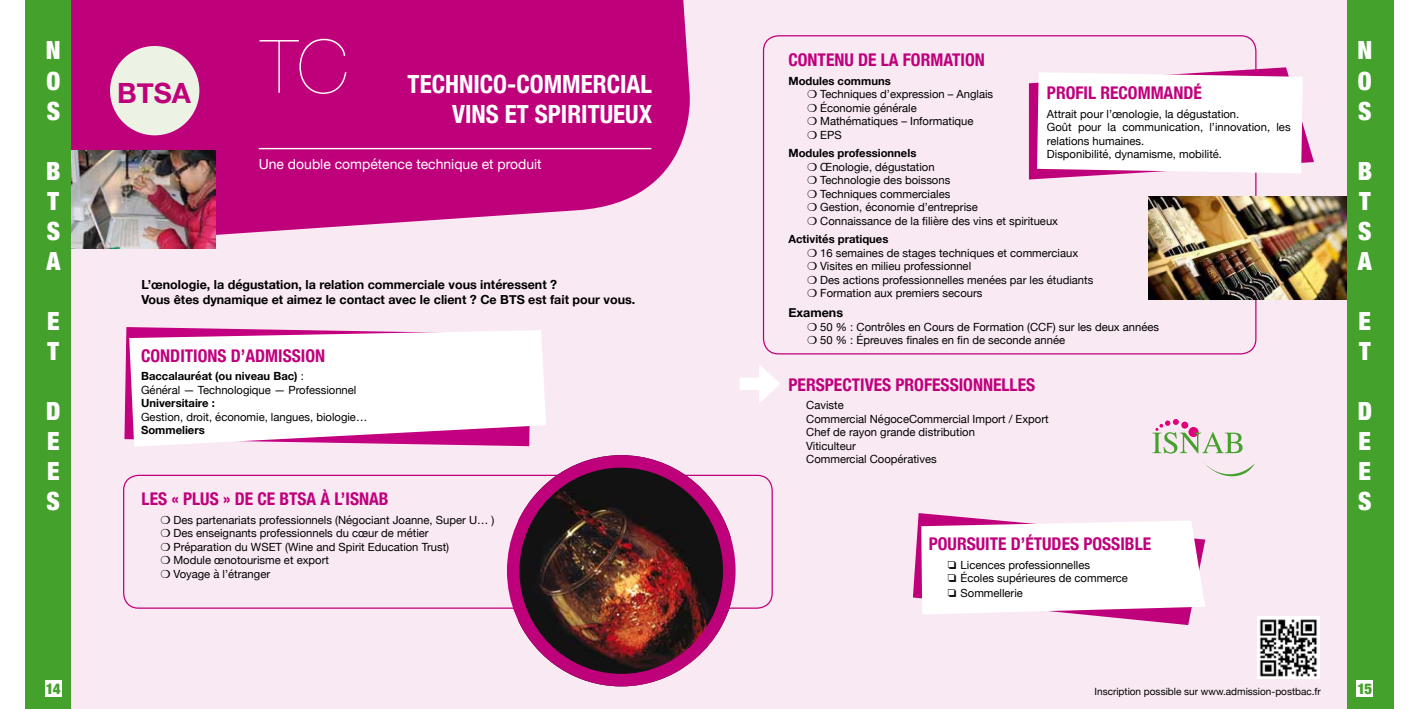
<style>
.page{position:relative;width:1418px;height:709px;background:#fff}
.page>*{position:absolute;margin:0;border:0;box-sizing:border-box;transform-origin:0 0}
.t1{font:200 73.75px "Helvetica Neue";color:#fff}
.t2{font:700 27.88px "Helvetica Neue";color:#bf007b}
.t3{font:700 condensed 25px/30px "Helvetica Neue";color:#fff;text-align:right}
.t4{font:900 condensed 25px/30px "Helvetica Neue";color:#fff;text-align:justify}
.t5{font:700 condensed 17.5px "Helvetica Neue";color:#bf007b}
.t6{font:900 condensed 15px "Helvetica Neue";color:#44a12b}
.t7{font:13.88px "Helvetica Neue";color:#fff}
.t8{font:700 12.5px/15px "Helvetica Neue";color:#000}
.t9{font:11.25px/13.5px "Helvetica Neue";color:#000}
.t10{font:700 11.25px "Helvetica Neue";color:#000}
.t11{font:10px "Helvetica Neue";color:#000}
.s1{font-weight:700}
.s2{font-family:"MS Mincho"}
</style>
<div class="page">
<div style="left:71px;top:0;width:1321px;height:709px;background:#f9e9f3"></div>
<svg style="left:71px;top:0;width:619px;height:248px;background:#c61d89"></svg>
<img style="left:1257px;top:616px;width:62px;height:63px">
<div style="left:123px;top:475px;width:649px;height:133px;border:1px solid #bf007b;border-radius:15px"></div>
<svg style="left:912px;top:513px;width:293px;height:112px"></svg>
<img style="left:518px;top:455px;width:212px;height:231px">
<div style="left:507px;top:455px;width:228px;height:231px;border:12px solid #bf007b;border-radius:50%"></div>
<div style="left:110px;top:46px;width:89px;height:89px;background:#ecf3e5;border-radius:50%"></div>
<hr style="left:259px;top:148px;width:392px;height:1px;background:#fff">
<img style="left:1148px;top:197px;width:198px;height:103px">
<img style="left:71px;top:151px;width:144px;height:97px">
<div style="left:25px;top:0;width:46px;height:709px;background:#44a12b"></div>
<div style="left:1346px;top:0;width:47px;height:709px;background:#44a12b"></div>
<div style="left:45px;top:680px;width:16px;height:16px;background:#fff"></div>
<div style="left:1356px;top:680px;width:16px;height:16px;background:#fff"></div>
<svg style="left:134px;top:330px;width:412px;height:117px;fill:#fff"></svg>
<svg style="left:124px;top:327px;width:407px;height:119px;background:#f8e2f0"></svg>
<svg style="left:1028px;top:67px;width:285px;height:112px;background:#f9e9f3"></svg>
<svg style="left:1202px;top:460px;width:52px;height:17px"></svg>
<svg style="left:1152px;top:419px;width:90px;height:34px"></svg>
<div style="left:739px;top:377px;width:28px;height:13px;background:#fff"></div>
<svg style="left:759px;top:365px;width:21px;height:38px"></svg>
<h3 class="t4" style="left:46px;top:34px;width:16px">N O S</h3>
<h3 class="t4" style="left:46px;top:154px;width:16px">B T S A</h3>
<h3 class="t4" style="left:47px;top:304px;width:14px">E<br>T</h3>
<h3 class="t4" style="left:46px;top:394px;width:15px">D E E S</h3>
<h2 class="t2" style="left:117px;top:71px;width:75px">BTSA</h2>
<h1 class="t1" style="left:261px;top:9px;width:89px">TC</h1>
<h3 class="t3" style="left:407px;top:67px;width:64px">TECHNICO</h3>
<h3 class="t3" style="left:507px;top:67px;width:26px">-COMM</h3>
<h3 class="t3" style="left:581px;top:67px;width:25px">ERCIA</h3>
<h3 class="t3" style="left:452px;top:67px;width:201px">L<br>VINS ET SPIRITUEUX</h3>
<p class="t7" style="left:259px;top:154px;width:284px">Une double compétence technique et produit</p>
<p class="t8" style="left:141px;top:277px;width:495px">L’œnologie, la dégustation, la relation commerciale vous intéressent ?<br>Vous êtes dynamique et aimez le contact avec le client ? Ce BTS est fait pour vous.</p>
<h3 class="t5" style="left:141px;top:341px;width:48px">CONDITION</h3>
<h3 class="t5" style="left:217px;top:341px;width:92px">S D’ADMISSION</h3>
<p class="t9" style="left:141px;top:370px;width:217px"><span class="s1">Baccalauréat (ou niveau Bac)</span> :<br>Général — Technologique — Professionnel</p>
<p class="t10" style="left:141px;top:394px;width:75px">Universitaire :</p>
<p class="t9" style="left:141px;top:410px;width:228px">Gestion, droit, économie, langues, biologie…</p>
<p class="t10" style="left:141px;top:421px;width:65px">Sommeliers</p>
<h3 class="t5" style="left:142px;top:484px;width:228px">LES « PLUS » DE CE BTSA À L’ISNAB</h3>
<p class="t9" style="left:159px;top:513px;width:336px"><span class="s2">❍</span> Des partenariats professionnels (Négociant Joanne, Super U… ) <span class="s2">❍</span> Des enseignants professionnels du cœur de métier<br><span class="s2">❍</span> Préparation du WSET (Wine and Spirit Education Trust)<br><span class="s2">❍</span> Module œnotourisme et export<br><span class="s2">❍</span> Voyage à l’étranger</p>
<h3 class="t5" style="left:788px;top:45px;width:125px">CONTENU DE LA FORMATION</h3>
<p class="t9" style="left:806px;top:74px;width:189px;text-indent:-18px"><span class="s1">Modules communs<br></span><span class="s2">❍</span> Techniques d’expression – Anglais <span class="s2">❍</span> Économie générale<br><span class="s2">❍</span> Mathématiques – Informatique<br><span class="s2">❍</span> EPS</p>
<p class="t9" style="left:806px;top:147px;width:253px;text-indent:-18px"><span class="s1">Modules professionnels<br></span><span class="s2">❍</span> Œnologie, dégustation<br><span class="s2">❍</span> Technologie des boissons<br><span class="s2">❍</span> Techniques commerciales<br><span class="s2">❍</span> Gestion, économie d’entreprise<br><span class="s2">❍</span> Connaissance de la filière des vins et spiritueux</p>
<p class="t9" style="left:806px;top:233px;width:289px;text-indent:-18px"><span class="s1">Activités pratiques<br></span><span class="s2">❍</span> 16 semaines de stages techniques et commerciaux<br><span class="s2">❍</span> Visites en milieu professionnel<br><span class="s2">❍</span> Des actions professionnelles menées par les étudiants <span class="s2">❍</span> Formation aux premiers secours</p>
<p class="t8" style="left:788px;top:305px;width:56px">Examens</p>
<p class="t9" style="left:806px;top:320px;width:354px"><span class="s2">❍</span> 50 % : Contrôles en Cours de Formation (CCF) sur les deux années <span class="s2">❍</span> 50 % : Épreuves finales en fin de seconde année</p>
<h3 class="t5" style="left:1046px;top:79px;width:9px">PROFI</h3>
<h3 class="t5" style="left:1088px;top:79px;width:43px">L RECOMMAN</h3>
<h3 class="t5" style="left:1183px;top:79px;width:20px">DÉ</h3>
<p class="t9" style="left:1046px;top:108px;width:245px">Attrait pour l’œnologie, la dégustation.<br>Goût pour la communication, l’innovation, les relations humaines.<br>Disponibilité, dynamisme, mobilité.</p>
<h3 class="t5" style="left:788px;top:370px;width:180px">PERSPECTIVES PROFESSIONN</h3>
<h3 class="t5" style="left:993px;top:370px;width:44px">ELLES</h3>
<p class="t9" style="left:806px;top:399px;width:244px">Caviste<br>Commercial NégoceCommercial Import / Export<br>Chef de rayon grande distribution<br>Viticulteur<br>Commercial Coopératives</p>
<h3 class="t5" style="left:928px;top:529px;width:224px">POURSUITE D’ÉTUDES POSSIBLE</h3>
<p class="t9" style="left:946px;top:558px;width:183px"><span class="s2">❏</span> Licences professionnelles<br><span class="s2">❏</span> Écoles supérieures de commerce</p>
<p class="t9" style="left:946px;top:587px;width:78px"><span class="s2">❏</span> Sommellerie</p>
<h3 class="t4" style="left:1357px;top:34px;width:16px">N O S</h3>
<h3 class="t4" style="left:1357px;top:154px;width:16px">B T S A</h3>
<h3 class="t4" style="left:1358px;top:304px;width:14px">E<br>T</h3>
<h3 class="t4" style="left:1357px;top:394px;width:15px">D E E S</h3>
<h3 class="t6" style="left:46px;top:676px;width:16px">14</h3>
<h3 class="t6" style="left:1357px;top:676px;width:16px">15</h3>
<p class="t11" style="left:1094px;top:683px;width:228px">Inscription possible sur www.admission-postbac.fr</p>
</div>
